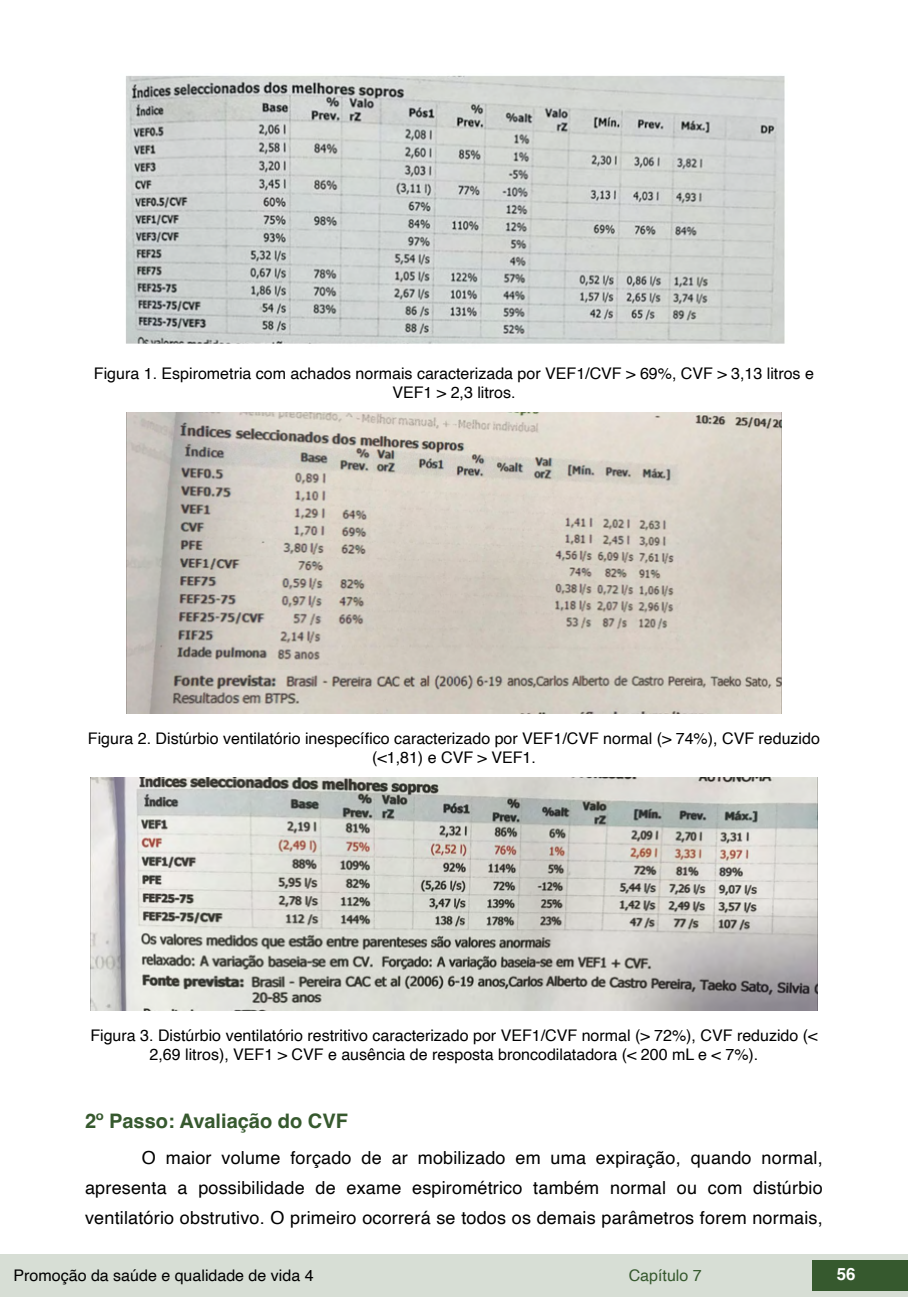
<style>
.page{position:relative;width:908px;height:1304px;background:#fff}
.page>*{position:absolute;margin:0;border:0;box-sizing:border-box;transform-origin:0 0}
.t1{font:700 20px "Helvetica";color:#36592e}
.t2{font:18px/30px "Helvetica";letter-spacing:.01em;color:#000;text-align:justify}
.t3{font:700 16.8px "Helvetica";color:#fff}
.t4{font:16px/19.2px "Helvetica";color:#000;text-align:center}
.t5{font:16px "Helvetica";color:#36592e}
</style>
<div class="page">
<div style="left:0;top:1254px;width:906px;height:43px;background:#d7ded5"></div>
<div style="left:812px;top:1261px;width:95px;height:30px;background:#36592e"></div>
<img style="left:126px;top:75px;width:659px;height:269px">
<img style="left:126px;top:413px;width:655px;height:300px">
<img style="left:90px;top:777px;width:727px;height:233px">
<p class="t4" style="left:94px;top:364px;width:721px">Figura 1. Espirometria com achados normais caracterizada por VEF1/CVF &gt; 69%, CVF &gt; 3,13 litros e<br>VEF1 &gt; 2,3 litros.</p>
<p class="t4" style="left:88px;top:729px;width:733px">Figura 2. Distúrbio ventilatório inespecífico caracterizado por VEF1/CVF normal (&gt; 74%), CVF reduzido (&lt;1,81) e CVF &gt; VEF1.</p>
<p class="t4" style="left:90px;top:1026px;width:728px">Figura 3. Distúrbio ventilatório restritivo caracterizado por VEF1/CVF normal (&gt; 72%), CVF reduzido (&lt;<br>2,69 litros), VEF1 &gt; CVF e ausência de resposta broncodilatadora (&lt; 200 mL e &lt; 7%).</p>
<p class="t1" style="left:85px;top:1109px;width:264px">2º Passo: Avaliação do CVF</p>
<p class="t2" style="left:85px;top:1143px;width:738px;text-indent:57px">O maior volume forçado de ar mobilizado em uma expiração, quando normal, apresenta a possibilidade de exame espirométrico também normal ou com distúrbio ventilatório obstrutivo. O primeiro ocorrerá se todos os demais parâmetros forem normais,</p>
<p class="t4" style="left:14px;top:1266px;width:301px">Promoção da saúde e qualidade de vida 4</p>
<p class="t5" style="left:628px;top:1263px;width:74px">Capítulo 7</p>
<p class="t3" style="left:836px;top:1264px;width:20px">56</p>
</div>
